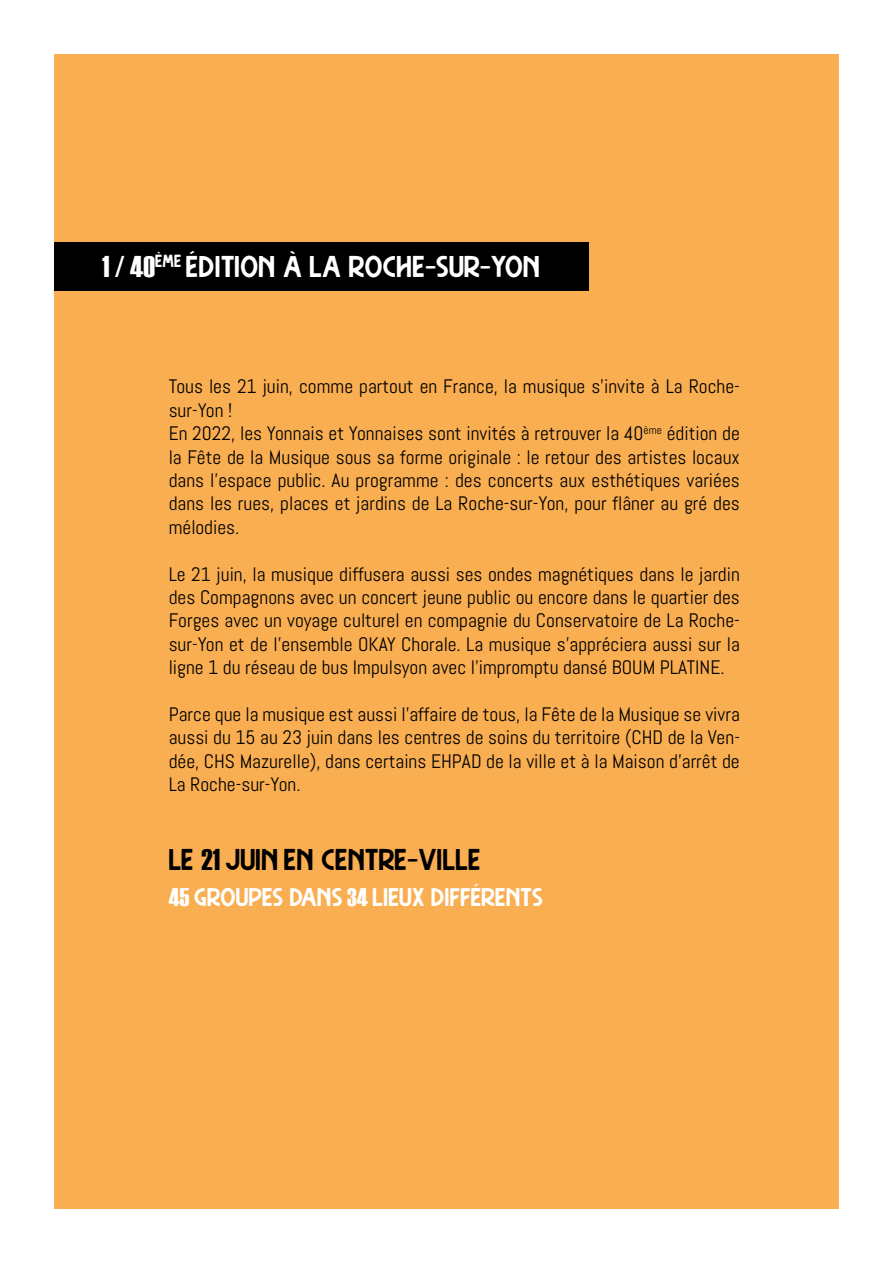
<style>
.page{position:relative;width:893px;height:1263px;background:#fff}
.page>*{position:absolute;margin:0;border:0;box-sizing:border-box;transform-origin:0 0}
.t1{font:30px "Hasthon";color:#fff}
.t2{font:30px "Hasthon";color:#000}
.t3{font:25.5px "Hasthon";color:#fff}
.t4{font:19.5px/23.4px "Abel";color:#000;text-align:justify}
.s1{font-family:"Haettenschweiler"}
</style>
<div class="page">
<div style="left:54px;top:54px;width:785px;height:1155px;background:#f9ae51"></div>
<div style="left:54px;top:242px;width:534px;height:49px;background:#000"></div>
<h1 class="t1" style="left:102px;top:247px;width:440px"><span class="s1">1 / 40</span><sup>ÈME</sup> ÉDITION À LA ROCHE-SUR-YON</h1>
<p class="t4" style="left:169px;top:375px;width:573px;text-align:left">Tous les 21 juin, comme partout en France, la musique s’invite à La Roche&shy;sur-Yon !<br>En 2022, les Yonnais et Yonnaises sont invités à retrouver la 40<sup>ème</sup> édition de la Fête de la Musique sous sa forme originale : le retour des artistes locaux dans l’espace public. Au programme : des concerts aux esthétiques variées dans les rues, places et jardins de La Roche-sur-Yon, pour flâner au gré des mélodies.</p>
<p class="t4" style="left:169px;top:562px;width:573px">Le 21 juin, la musique diffusera aussi ses ondes magnétiques dans le jardin des Compagnons avec un concert jeune public ou encore dans le quartier des Forges avec un voyage culturel en compagnie du Conservatoire de La Roche&shy;sur-Yon et de l’ensemble OKAY Chorale. La musique s’appréciera aussi sur la ligne 1 du réseau de bus Impulsyon avec l’impromptu dansé BOUM PLATINE.</p>
<p class="t4" style="left:169px;top:703px;width:573px">Parce que la musique est aussi l’affaire de tous, la Fête de la Musique se vivra aussi du 15 au 23 juin dans les centres de soins du territoire (CHD de la Ven&shy;dée, CHS Mazurelle), dans certains EHPAD de la ville et à la Maison d’arrêt de La Roche-sur-Yon.</p>
<h1 class="t2" style="left:169px;top:840px;width:168px">LE <span class="s1">21</span> JUIN EN CENTRE</h1>
<h1 class="t2" style="left:407px;top:840px;width:75px">-VILLE</h1>
<h2 class="t3" style="left:169px;top:881px;width:376px"><span class="s1">45</span> GROUPES DANS <span class="s1">34</span> LIEUX DIFFÉRENTS</h2>
</div>
